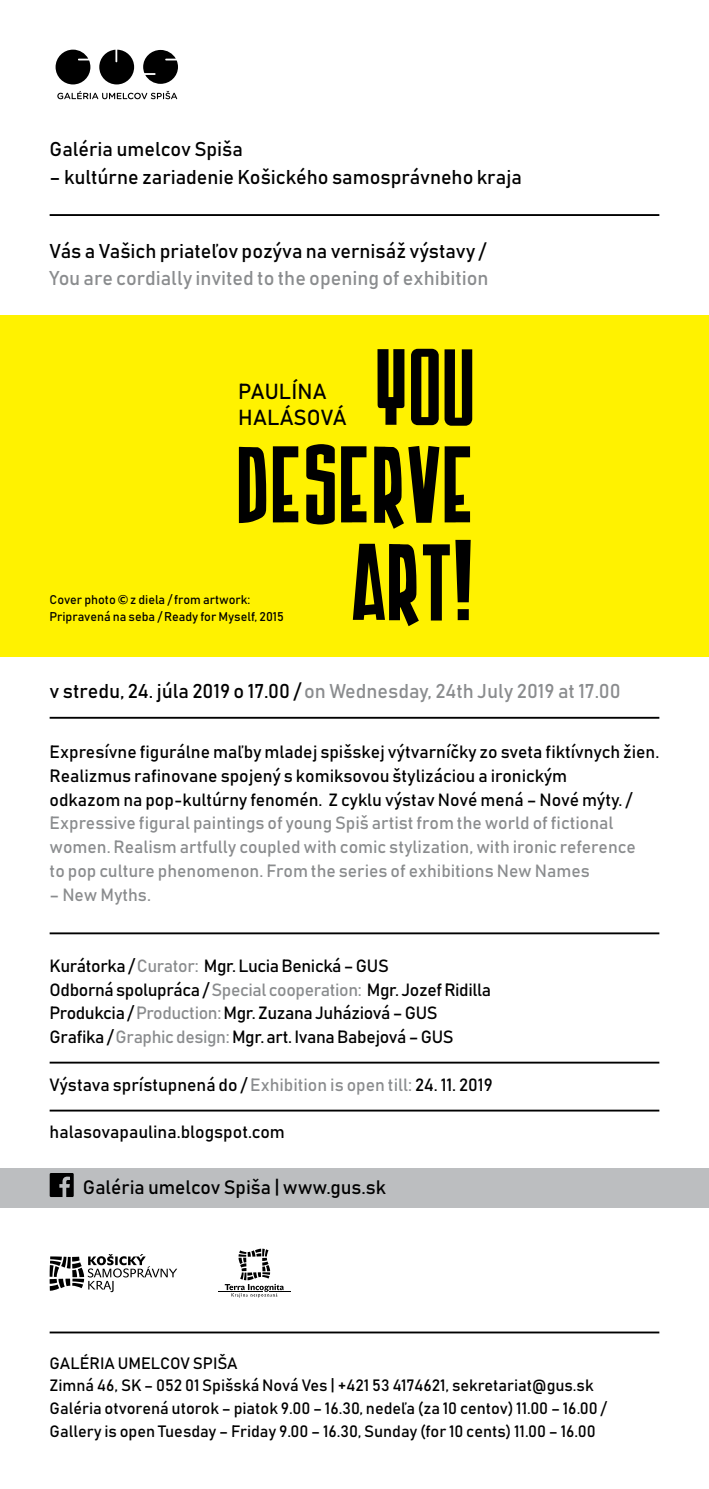
<style>
.page{position:relative;width:709px;height:1489px;background:#fff}
.page>*{position:absolute;margin:0;border:0;box-sizing:border-box;transform-origin:0 0}
.t1{font:97px/97.5px "Armor Piercing";color:#000;text-align:right}
.t2{font:21.5px/25.8px "Bahnschrift";letter-spacing:.01em;color:#000}
.t3{font:19.75px "Bahnschrift";color:#000}
.t4{font:19.75px "Bahnschrift";color:#8a8c8e}
.t5{font:19.25px "Bahnschrift";color:#000}
.t6{font:17.5px/23.8px "Bahnschrift";color:#000}
.t7{font:17.5px/23.8px "Bahnschrift";color:#8a8c8e}
.t8{font:17.5px/23.8px "Bahnschrift";letter-spacing:-.02em;color:#000}
.t9{font:16.25px/22.5px "Bahnschrift";color:#000}
.t10{font:12.5px/16.8px "Bahnschrift";color:#000}
.s1{font-family:"Avenir Next LT Pro";font-weight:600}
.s2{color:#000}
.s3{color:#8a8c8e}
</style>
<div class="page">
<div style="left:0;top:315px;width:709px;height:341px;background:#fff200"></div>
<hr style="left:50px;top:214px;width:609px;height:2px;background:#000">
<hr style="left:50px;top:716px;width:609px;height:2px;background:#000">
<hr style="left:50px;top:932px;width:609px;height:2px;background:#000">
<hr style="left:50px;top:1061px;width:609px;height:2px;background:#000">
<hr style="left:50px;top:1109px;width:609px;height:2px;background:#000">
<hr style="left:50px;top:1331px;width:609px;height:2px;background:#000">
<svg style="left:57px;top:91px;width:120px;height:8px"></svg>
<svg style="left:56px;top:50px;width:34px;height:34px"></svg>
<svg style="left:99px;top:50px;width:35px;height:34px"></svg>
<svg style="left:143px;top:50px;width:35px;height:34px"></svg>
<div style="left:0;top:1167px;width:709px;height:40px;background:#bcbec0"></div>
<svg style="left:50px;top:1254px;width:127px;height:37px"></svg>
<hr style="left:218px;top:1290px;width:45px;height:1px;background:#000">
<svg style="left:225px;top:1248px;width:66px;height:49px"></svg>
<svg style="left:50px;top:1173px;width:24px;height:23px"></svg>
<p class="t3" style="left:50px;top:137px;width:195px">Galéria umelcov Spiša</p>
<p class="t3" style="left:50px;top:164px;width:474px">– kultúrne zariadenie Košického samosprávneho kraja</p>
<p class="t3" style="left:50px;top:238px;width:438px">Vás a Vašich priateľov pozýva na vernisáž výstavy /</p>
<p class="t4" style="left:50px;top:266px;width:440px">You are cordially invited to the opening of exhibition</p>
<h1 class="t1" style="left:239px;top:364px;width:240px">YOU<br>DESERVE<br>ART!</h1>
<p class="t2" style="left:238px;top:378px;width:110px">PAULÍNA<br>HALÁSOVÁ</p>
<p class="t10" style="left:50px;top:591px;width:236px">Cover photo <span class="s1">©</span> z diela / from artwork:<br>Pripravená na seba / Ready for Myself, 2015</p>
<p class="t4" style="left:50px;top:678px;width:572px"><span class="s2">v stredu, 24. júla 2019 o 17.00 /</span> on Wednesday, 24th July 2019 at 17.00</p>
<p class="t6" style="left:50px;top:739px;width:611px">Expresívne figurálne maľby mladej spišskej výtvarníčky zo sveta fiktívnych žien.<br>Realizmus rafinovane spojený s komiksovou štylizáciou a ironickým<br>odkazom na pop-kultúrny fenomén. Z cyklu výstav Nové mená – Nové mýty. /</p>
<p class="t7" style="left:50px;top:811px;width:587px">Expressive figural paintings of young Spiš artist from the world of fictional women. Realism artfully coupled with comic stylization, with ironic reference to pop culture phenomenon. From the series of exhibitions New Names</p>
<p class="t7" style="left:50px;top:882px;width:103px">– New Myths.</p>
<p class="t8" style="left:50px;top:953px;width:443px">Kurátorka / <span class="s3">Curator:</span> Mgr. Lucia Benická – GUS<br>Odborná spolupráca / <span class="s3">Special cooperation:</span> Mgr. Jozef Ridilla Produkcia / <span class="s3">Production:</span> Mgr. Zuzana Juháziová – GUS Grafika / <span class="s3">Graphic design:</span> Mgr. art. Ivana Babejová – GUS</p>
<p class="t6" style="left:50px;top:1072px;width:444px">Výstava sprístupnená do / <span class="s3">Exhibition is open till:</span> 24. 11. 2019</p>
<p class="t6" style="left:50px;top:1119px;width:237px">halasovapaulina.blogspot.com</p>
<p class="t5" style="left:83px;top:1175px;width:304px">Galéria umelcov Spiša | www.gus.sk</p>
<p class="t9" style="left:50px;top:1351px;width:558px">GALÉRIA UMELCOV SPIŠA<br>Zimná 46, SK – 052 01 Spišská Nová Ves | +421 53 4174621, sekretariat@gus.sk Galéria otvorená utorok – piatok 9.00 – 16.30, nedeľa (za 10 centov) 11.00 – 16.00 / Gallery is open Tuesday – Friday 9.00 – 16.30, Sunday (for 10 cents) 11.00 – 16.00</p>
</div>
